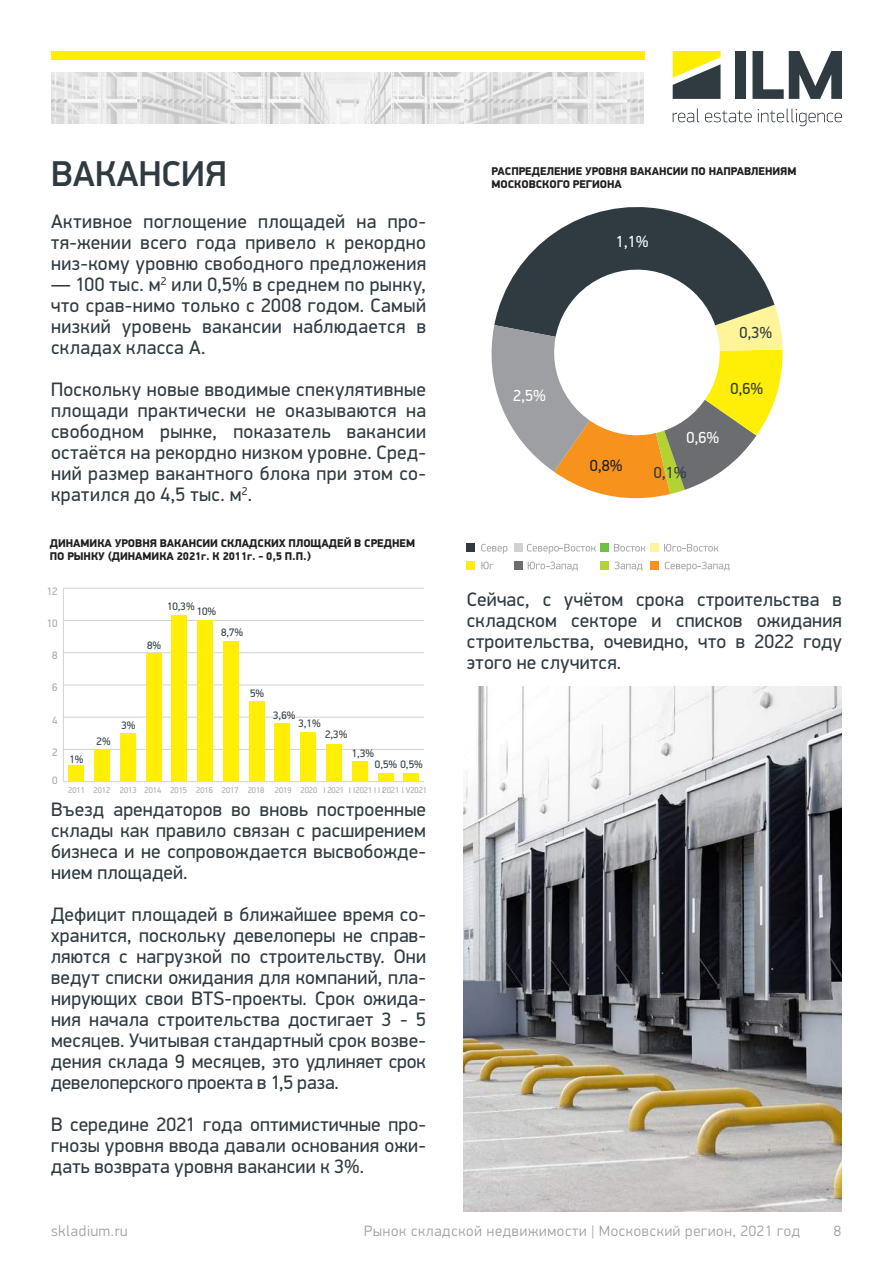
<style>
.page{position:relative;width:893px;height:1263px;background:#fff}
.page>*{position:absolute;margin:0;border:0;box-sizing:border-box;transform-origin:0 0}
.t1{font:500 36px "PF Din Display Pro";color:#2f3b41}
.t2{font:19.5px/21px "PF Din Display Pro";letter-spacing:.015em;color:#2f3b41;text-align:justify}
.t3{font:16.05px "PF Din Display Pro";color:#fff}
.t4{font:16.05px "PF Din Display Pro";color:#2f3b41}
.t5{font:16.05px "PF Din Display Pro";color:#231f20}
.t6{font:300 15px "PF Din Display Pro";letter-spacing:.05em;color:#9d9fa2}
.t7{font:900 11.25px/13.5px "PF Din Display Pro";letter-spacing:-.005em;color:#231f20}
.t8{font:10.8px "PF Din Display Pro";color:#2f3b41}
.t9{font:10.8px "PF Din Display Pro";color:#a8a9ad}
.t10{font:8.4px "PF Din Display Pro";color:#a8a9ad}
</style>
<div class="page">
<img style="left:51px;top:72px;width:593px;height:51px">
<div style="left:51px;top:51px;width:593px;height:8px;background:#ffee01"></div>
<svg style="left:673px;top:51px;width:47px;height:48px;background:#959647"></svg>
<div style="left:735px;top:51px;width:10px;height:48px;background:#2f3b41"></div>
<svg style="left:752px;top:51px;width:90px;height:48px"></svg>
<svg style="left:673px;top:108px;width:26px;height:14px"></svg>
<svg style="left:705px;top:111px;width:47px;height:11px"></svg>
<svg style="left:758px;top:108px;width:84px;height:18px"></svg>
<img style="left:464px;top:687px;width:378px;height:525px">
<svg style="left:491px;top:207px;width:292px;height:291px"></svg>
<hr style="left:63px;top:588px;width:1px;height:194px;background:#d1d2d4">
<hr style="left:63px;top:781px;width:361px;height:1px;background:#d1d2d4">
<hr style="left:63px;top:749px;width:361px;height:1px;background:#d1d2d4">
<hr style="left:63px;top:717px;width:361px;height:1px;background:#d1d2d4">
<hr style="left:63px;top:684px;width:361px;height:1px;background:#d1d2d4">
<hr style="left:63px;top:652px;width:361px;height:1px;background:#d1d2d4">
<hr style="left:63px;top:620px;width:361px;height:1px;background:#d1d2d4">
<hr style="left:63px;top:588px;width:361px;height:1px;background:#d1d2d4">
<div style="left:404px;top:773px;width:15px;height:9px;background:#ffee06"></div>
<div style="left:378px;top:773px;width:15px;height:9px;background:#ffee06"></div>
<div style="left:352px;top:761px;width:15px;height:21px;background:#ffee06"></div>
<div style="left:326px;top:744px;width:16px;height:38px;background:#ffee06"></div>
<div style="left:300px;top:732px;width:16px;height:50px;background:#ffee06"></div>
<div style="left:275px;top:724px;width:15px;height:58px;background:#ffee06"></div>
<div style="left:249px;top:701px;width:15px;height:81px;background:#ffee06"></div>
<div style="left:223px;top:641px;width:16px;height:141px;background:#ffee06"></div>
<div style="left:197px;top:620px;width:16px;height:162px;background:#ffee06"></div>
<div style="left:172px;top:616px;width:15px;height:166px;background:#ffee06"></div>
<div style="left:146px;top:653px;width:15px;height:129px;background:#ffee06"></div>
<div style="left:120px;top:733px;width:16px;height:49px;background:#ffee06"></div>
<div style="left:94px;top:749px;width:16px;height:33px;background:#ffee06"></div>
<div style="left:69px;top:765px;width:15px;height:17px;background:#ffee06"></div>
<svg style="left:481px;top:544px;width:26px;height:10px"></svg>
<div style="left:467px;top:543px;width:8px;height:9px;background:#2f3b41"></div>
<svg style="left:527px;top:544px;width:69px;height:10px"></svg>
<div style="left:514px;top:543px;width:9px;height:9px;background:#d1d2d4"></div>
<svg style="left:614px;top:544px;width:31px;height:8px"></svg>
<div style="left:600px;top:543px;width:9px;height:9px;background:#71bf44"></div>
<svg style="left:664px;top:544px;width:54px;height:8px"></svg>
<div style="left:650px;top:543px;width:8px;height:9px;background:#fff499"></div>
<svg style="left:481px;top:562px;width:13px;height:7px"></svg>
<div style="left:467px;top:561px;width:8px;height:8px;background:#ffee06"></div>
<svg style="left:528px;top:562px;width:50px;height:9px"></svg>
<div style="left:514px;top:561px;width:9px;height:8px;background:#6c6d70"></div>
<svg style="left:614px;top:562px;width:28px;height:9px"></svg>
<div style="left:600px;top:561px;width:9px;height:8px;background:#b3d234"></div>
<svg style="left:665px;top:562px;width:65px;height:9px"></svg>
<div style="left:650px;top:561px;width:8px;height:8px;background:#f7931d"></div>
<h1 class="t1" style="left:51px;top:152px;width:177px">ВАКАНСИЯ</h1>
<p class="t2" style="left:51px;top:211px;width:377px">Активное поглощение площадей на про&shy;тя-жении всего года привело к рекордно низ-кому уровню свободного предложения</p>
<p class="t2" style="left:51px;top:274px;width:377px">— 100 тыс. м<sup>2</sup> или 0,5% в среднем по рынку, что срав-нимо только с 2008 годом. Самый низкий уровень вакансии наблюдается в складах класса А.</p>
<p class="t2" style="left:51px;top:379px;width:377px">Поскольку новые вводимые спекулятивные площади практически не оказываются на свободном рынке, показатель вакансии остаётся на рекордно низком уровне. Сред&shy;ний размер вакантного блока при этом со&shy;кратился до 4,5 тыс. м<sup>2</sup>.</p>
<p class="t7" style="left:50px;top:537px;width:367px">ДИНАМИКА УРОВНЯ ВАКАНСИИ СКЛАДСКИХ ПЛОЩАДЕЙ В СРЕДНЕМ<br>ПО РЫНКУ (ДИНАМИКА 2021г. К 2011г. - 0,5 П.П.)</p>
<p class="t9" style="left:47px;top:584px;width:12px">12</p>
<p class="t9" style="left:47px;top:617px;width:12px">10</p>
<p class="t9" style="left:52px;top:649px;width:7px">8</p>
<p class="t9" style="left:52px;top:681px;width:7px">6</p>
<p class="t9" style="left:52px;top:713px;width:7px">4</p>
<p class="t9" style="left:52px;top:746px;width:7px">2</p>
<p class="t9" style="left:52px;top:774px;width:7px">0</p>
<p class="t8" style="left:167px;top:600px;width:51px">10,3% 10%</p>
<p class="t8" style="left:147px;top:638px;width:16px">8%</p>
<p class="t8" style="left:69px;top:753px;width:16px">1%</p>
<p class="t8" style="left:97px;top:734px;width:16px">2%</p>
<p class="t8" style="left:121px;top:719px;width:16px">3%</p>
<p class="t8" style="left:221px;top:626px;width:24px">8,7%</p>
<p class="t8" style="left:250px;top:687px;width:16px">5%</p>
<p class="t8" style="left:273px;top:709px;width:24px">3,6%</p>
<p class="t8" style="left:298px;top:717px;width:24px">3,1%</p>
<p class="t8" style="left:325px;top:728px;width:24px">2,3%</p>
<p class="t8" style="left:352px;top:746px;width:24px">1,3%</p>
<p class="t8" style="left:375px;top:758px;width:49px">0,5% 0,5%</p>
<p class="t10" style="left:68px;top:785px;width:198px">2011 2012 2013 2014 2015 2016 2017 2018</p>
<p class="t10" style="left:275px;top:785px;width:154px">2019 2020 I 2021 I I 2021 I I I 2021 I V 2021</p>
<p class="t2" style="left:51px;top:799px;width:377px">Въезд арендаторов во вновь построенные склады как правило связан с расширением бизнеса и не сопровождается высвобожде&shy;нием площадей.</p>
<p class="t2" style="left:51px;top:904px;width:377px">Дефицит площадей в ближайшее время со&shy;хранится, поскольку девелоперы не справ&shy;ляются с нагрузкой по строительству. Они ведут списки ожидания для компаний, пла&shy;нирующих свои BTS-проекты. Срок ожида&shy;ния начала строительства достигает 3 - 5 месяцев. Учитывая стандартный срок возве&shy;дения склада 9 месяцев, это удлиняет срок девелоперского проекта в 1,5 раза.</p>
<p class="t2" style="left:51px;top:1114px;width:377px">В середине 2021 года оптимистичные про&shy;гнозы уровня ввода давали основания ожи&shy;дать возврата уровня вакансии к 3%.</p>
<p class="t7" style="left:492px;top:164px;width:306px">РАСПРЕДЕЛЕНИЕ УРОВНЯ ВАКАНСИИ ПО НАПРАВЛЕНИЯМ<br>МОСКОВСКОГО РЕГИОНА</p>
<p class="t3" style="left:513px;top:386px;width:34px">2,5%</p>
<p class="t3" style="left:616px;top:232px;width:34px">1,1%</p>
<p class="t5" style="left:590px;top:455px;width:34px">0,8%</p>
<p class="t4" style="left:739px;top:323px;width:34px">0,3%</p>
<p class="t4" style="left:730px;top:379px;width:34px">0,6%</p>
<p class="t3" style="left:686px;top:428px;width:34px">0,6%</p>
<p class="t4" style="left:654px;top:463px;width:34px">0,1%</p>
<p class="t2" style="left:467px;top:589px;width:377px">Сейчас, с учётом срока строительства в складском секторе и списков ожидания строительства, очевидно, что в 2022 году этого не случится.</p>
<p class="t6" style="left:51px;top:1222px;width:78px">skladium.ru</p>
<p class="t6" style="left:364px;top:1222px;width:437px">Рынок складской недвижимости | Московский регион, 2021 год</p>
<p class="t6" style="left:834px;top:1222px;width:9px">8</p>
</div>
